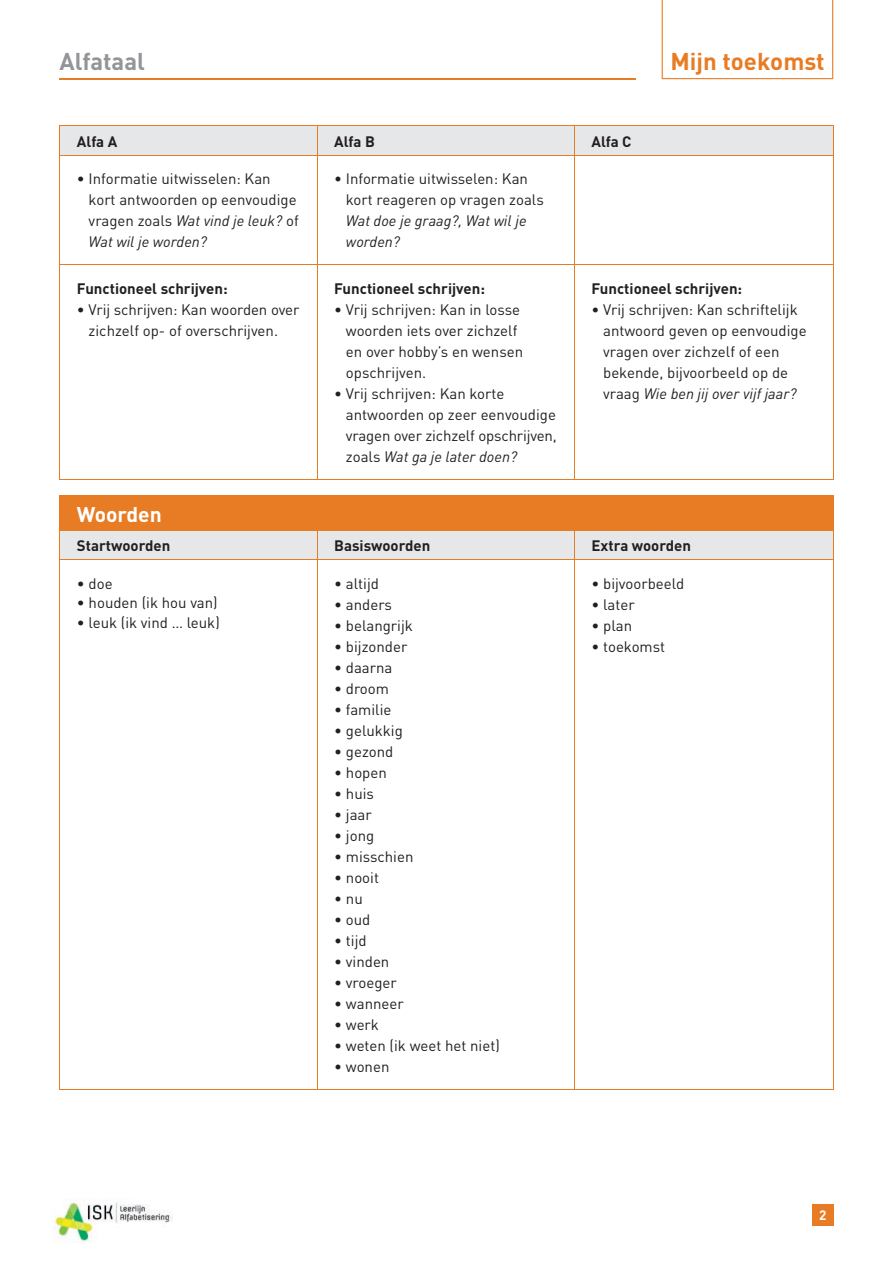
<style>
.page{position:relative;width:893px;height:1263px;background:#fff}
.page>*{position:absolute;margin:0;border:0;box-sizing:border-box;transform-origin:0 0}
.t1{font:700 24px "DIN";color:#e87c24}
.t2{font:700 24px "DIN";color:#939598}
.t3{font:700 21px "DIN";color:#fff}
.t4{font:15px/21px "DIN";color:#231f20}
.t5{font:700 15px "DIN";color:#231f20}
.t6{font:italic 15px/21px "DIN";color:#231f20}
.t7{font:700 13.5px "DIN";color:#fff}
.s1{font-style:italic}
</style>
<div class="page">
<div style="left:812px;top:1204px;width:21px;height:21px;background:#e87c24"></div>
<img style="left:55px;top:1202px;width:118px;height:40px">
<hr style="left:60px;top:78px;width:576px;height:1px;background:#e87c24">
<svg style="left:662px;top:0;width:171px;height:79px"></svg>
<div style="left:60px;top:496px;width:773px;height:34px;background:#e87c24"></div>
<hr style="left:60px;top:495px;width:257px;height:1px;background:#e87c24">
<hr style="left:317px;top:495px;width:257px;height:1px;background:#e87c24">
<hr style="left:574px;top:495px;width:259px;height:1px;background:#e87c24">
<hr style="left:833px;top:496px;width:1px;height:34px;background:#e87c24">
<div style="left:60px;top:530px;width:774px;height:30px;background:#e6e7e9"></div>
<hr style="left:60px;top:560px;width:1px;height:529px;background:#e87c24">
<hr style="left:60px;top:559px;width:257px;height:1px;background:#e87c24">
<hr style="left:60px;top:1089px;width:257px;height:1px;background:#e87c24">
<hr style="left:317px;top:560px;width:1px;height:529px;background:#e87c24">
<hr style="left:317px;top:559px;width:257px;height:1px;background:#e87c24">
<hr style="left:317px;top:1089px;width:257px;height:1px;background:#e87c24">
<hr style="left:574px;top:560px;width:1px;height:529px;background:#e87c24">
<hr style="left:574px;top:559px;width:259px;height:1px;background:#e87c24">
<hr style="left:833px;top:560px;width:1px;height:529px;background:#e87c24">
<hr style="left:574px;top:1089px;width:259px;height:1px;background:#e87c24">
<hr style="left:60px;top:125px;width:257px;height:1px;background:#e87c24">
<hr style="left:317px;top:125px;width:257px;height:1px;background:#e87c24">
<hr style="left:574px;top:125px;width:259px;height:1px;background:#e87c24">
<div style="left:60px;top:126px;width:774px;height:29px;background:#e6e7e9"></div>
<hr style="left:60px;top:156px;width:1px;height:108px;background:#e87c24">
<hr style="left:60px;top:155px;width:257px;height:1px;background:#e87c24">
<hr style="left:317px;top:156px;width:1px;height:108px;background:#e87c24">
<hr style="left:317px;top:155px;width:257px;height:1px;background:#e87c24">
<hr style="left:574px;top:156px;width:1px;height:108px;background:#e87c24">
<hr style="left:574px;top:155px;width:259px;height:1px;background:#e87c24">
<hr style="left:833px;top:156px;width:1px;height:108px;background:#e87c24">
<hr style="left:60px;top:265px;width:1px;height:214px;background:#e87c24">
<hr style="left:60px;top:264px;width:257px;height:1px;background:#e87c24">
<hr style="left:60px;top:479px;width:257px;height:1px;background:#e87c24">
<hr style="left:317px;top:265px;width:1px;height:214px;background:#e87c24">
<hr style="left:317px;top:264px;width:257px;height:1px;background:#e87c24">
<hr style="left:317px;top:479px;width:257px;height:1px;background:#e87c24">
<hr style="left:574px;top:265px;width:1px;height:214px;background:#e87c24">
<hr style="left:574px;top:264px;width:259px;height:1px;background:#e87c24">
<hr style="left:833px;top:265px;width:1px;height:214px;background:#e87c24">
<hr style="left:574px;top:479px;width:259px;height:1px;background:#e87c24">
<h1 class="t2" style="left:60px;top:46px;width:87px">Alfataal</h1>
<h1 class="t1" style="left:670px;top:46px;width:156px">Mijn toekomst</h1>
<p class="t5" style="left:77px;top:132px;width:42px">Alfa A</p>
<p class="t5" style="left:334px;top:132px;width:42px">Alfa B</p>
<p class="t5" style="left:591px;top:132px;width:42px">Alfa C</p>
<p class="t4" style="left:89px;top:168px;width:212px;text-indent:-12px">• Informatie uitwisselen: Kan kort antwoorden op eenvoudige vragen zoals <span class="s1">Wat vind je leuk?</span> of<br><span class="s1">Wat wil je worden?</span></p>
<p class="t4" style="left:346px;top:168px;width:199px;text-indent:-12px">• Informatie uitwisselen: Kan kort reageren op vragen zoals</p>
<p class="t6" style="left:346px;top:210px;width:182px">Wat doe je graag?, Wat wil je worden?</p>
<p class="t5" style="left:77px;top:279px;width:152px">Functioneel schrijven:</p>
<p class="t4" style="left:89px;top:299px;width:212px;text-indent:-12px">• Vrij schrijven: Kan woorden over zichzelf op- of overschrijven.</p>
<p class="t5" style="left:334px;top:279px;width:152px">Functioneel schrijven:</p>
<p class="t4" style="left:346px;top:299px;width:179px;text-indent:-12px">• Vrij schrijven: Kan in losse woorden iets over zichzelf en over hobby’s en wensen opschrijven.</p>
<p class="t4" style="left:346px;top:383px;width:212px;text-indent:-12px">• Vrij schrijven: Kan korte antwoorden op zeer eenvoudige vragen over zichzelf opschrijven, zoals <span class="s1">Wat ga je later doen?</span></p>
<p class="t5" style="left:591px;top:279px;width:152px">Functioneel schrijven:</p>
<p class="t4" style="left:603px;top:299px;width:205px;text-indent:-12px">• Vrij schrijven: Kan schriftelijk antwoord geven op eenvoudige vragen over zichzelf of een bekende, bijvoorbeeld op de vraag <span class="s1">Wie ben jij over vijf jaar?</span></p>
<h2 class="t3" style="left:77px;top:500px;width:86px">Woorden</h2>
<p class="t5" style="left:77px;top:536px;width:95px">Startwoorden</p>
<p class="t5" style="left:334px;top:536px;width:98px">Basiswoorden</p>
<p class="t5" style="left:591px;top:536px;width:101px">Extra woorden</p>
<p class="t4" style="left:77px;top:573px;width:37px">• doe</p>
<p class="t4" style="left:77px;top:592px;width:142px">• houden (ik hou van)</p>
<p class="t4" style="left:77px;top:612px;width:144px">• leuk (ik vind … leuk)</p>
<p class="t4" style="left:591px;top:573px;width:94px">• bijvoorbeeld</p>
<p class="t4" style="left:591px;top:594px;width:45px">• later</p>
<p class="t4" style="left:591px;top:615px;width:42px">• plan</p>
<p class="t4" style="left:591px;top:636px;width:75px">• toekomst</p>
<p class="t4" style="left:334px;top:573px;width:46px">• altijd</p>
<p class="t4" style="left:334px;top:594px;width:59px">• anders</p>
<p class="t4" style="left:334px;top:615px;width:80px">• belangrijk</p>
<p class="t4" style="left:334px;top:636px;width:75px">• bijzonder</p>
<p class="t4" style="left:334px;top:657px;width:60px">• daarna</p>
<p class="t4" style="left:334px;top:678px;width:56px">• droom</p>
<p class="t4" style="left:334px;top:699px;width:59px">• familie</p>
<p class="t4" style="left:334px;top:720px;width:70px">• gelukkig</p>
<p class="t4" style="left:334px;top:741px;width:61px">• gezond</p>
<p class="t4" style="left:334px;top:762px;width:54px">• hopen</p>
<p class="t4" style="left:334px;top:783px;width:41px">• huis</p>
<p class="t4" style="left:334px;top:804px;width:39px">• jaar</p>
<p class="t4" style="left:334px;top:825px;width:42px">• jong</p>
<p class="t4" style="left:334px;top:846px;width:81px">• misschien</p>
<p class="t4" style="left:334px;top:867px;width:46px">• nooit</p>
<p class="t4" style="left:334px;top:888px;width:30px">• nu</p>
<p class="t4" style="left:334px;top:909px;width:38px">• oud</p>
<p class="t4" style="left:334px;top:930px;width:34px">• tijd</p>
<p class="t4" style="left:334px;top:951px;width:57px">• vinden</p>
<p class="t4" style="left:334px;top:972px;width:64px">• vroeger</p>
<p class="t4" style="left:334px;top:993px;width:71px">• wanneer</p>
<p class="t4" style="left:334px;top:1014px;width:46px">• werk</p>
<p class="t4" style="left:334px;top:1035px;width:167px">• weten (ik weet het niet)</p>
<p class="t4" style="left:334px;top:1056px;width:57px">• wonen</p>
<p class="t7" style="left:819px;top:1207px;width:9px">2</p>
</div>
